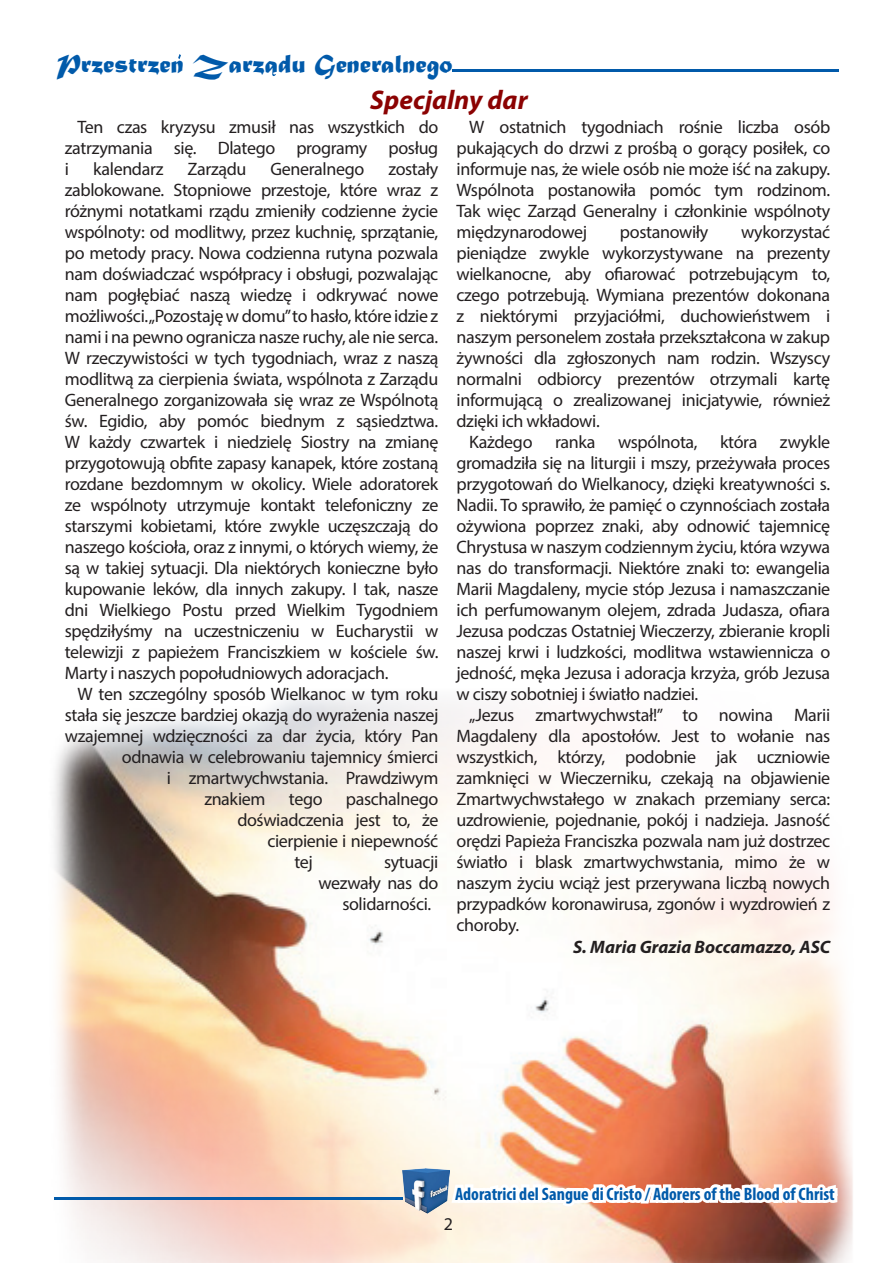
<style>
.page{position:relative;width:893px;height:1263px;background:#fff}
.page>*{position:absolute;margin:0;border:0;box-sizing:border-box;transform-origin:0 0}
.t1{font:27px "Matura MT Script Capitals";color:#015aaa}
.t2{font:italic 700 27px "Myriad Pro";color:#8b0202}
.t3{font:18px/21px "Myriad Pro";letter-spacing:-.02em;color:#231f20;text-align:justify}
.t4{font:700 condensed 18px "Myriad Pro";color:#015aaa}
.t5{font:italic 700 18px "Myriad Pro";color:#231f20}
</style>
<div class="page">
<img style="left:54px;top:696px;width:799px;height:567px">
<svg style="left:54px;top:1197px;width:345px;height:3px"></svg>
<img style="left:399px;top:1168px;width:49px;height:46px">
<svg style="left:448px;top:1099px;width:393px;height:164px"></svg>
<svg style="left:452px;top:69px;width:387px;height:3px"></svg>
<svg style="left:272px;top:69px;width:4px;height:7px"></svg>
<svg style="left:178px;top:54px;width:3px;height:5px"></svg>
<h1 class="t1" style="left:56px;top:47px;width:398px">Przestrzen Zarzadu Generalnego</h1>
<h1 class="t2" style="left:370px;top:83px;width:159px">Specjalny dar</h1>
<p class="t3" style="left:65px;top:116px;width:375px;text-indent:13px">Ten czas kryzysu zmusił nas wszystkich do zatrzymania się. Dlatego programy posług i</p>
<p class="t3" style="left:65px;top:158px;width:375px;text-indent:324px">zostały zablokowane. Stopniowe przestoje, które wraz z różnymi notatkami rządu zmieniły codzienne życie wspólnoty: od modlitwy, przez kuchnię, sprzątanie, po metody pracy. Nowa codzienna rutyna pozwala nam doświadczać współpracy i obsługi, pozwalając nam pogłębiać naszą wiedzę i odkrywać nowe możliwości. „Pozostaję w domu” to hasło, które idzie z nami i na pewno ogranicza nasze ruchy, ale nie serca.<br>W rzeczywistości w tych tygodniach, wraz z naszą modlitwą za cierpienia świata, wspólnota z Zarządu Generalnego zorganizowała się wraz ze Wspólnotą św. Egidio, aby pomóc biednym z sąsiedztwa.<br>W każdy czwartek i niedzielę Siostry na zmianę przygotowują obfite zapasy kanapek, które zostaną rozdane bezdomnym w okolicy. Wiele adoratorek ze wspólnoty utrzymuje kontakt telefoniczny ze starszymi kobietami, które zwykle uczęszczają do naszego kościoła, oraz z innymi, o których wiemy, że są w takiej sytuacji. Dla niektórych konieczne było kupowanie leków, dla innych zakupy. I tak, nasze dni Wielkiego Postu przed Wielkim Tygodniem spędziłyśmy na uczestniczeniu w Eucharystii w telewizji z papieżem Franciszkiem w kościele św.<br>Marty i naszych popołudniowych adoracjach.</p>
<p class="t3" style="left:78px;top:683px;width:362px">W ten szczególny sposób Wielkanoc w tym roku</p>
<p class="t3" style="left:65px;top:704px;width:375px">stała się jeszcze bardziej okazją do wyrażenia naszej</p>
<p class="t3" style="left:65px;top:725px;width:375px">wzajemnej wdzięczności za dar życia, który Pan</p>
<p class="t3" style="left:122px;top:746px;width:318px">odnawia w celebrowaniu tajemnicy śmierci</p>
<p class="t3" style="left:167px;top:767px;width:273px">i zmartwychwstania. Prawdziwym</p>
<p class="t3" style="left:204px;top:788px;width:63px">znakiem</p>
<p class="t3" style="left:289px;top:788px;width:35px">tego</p>
<p class="t3" style="left:346px;top:788px;width:94px">paschalnego</p>
<p class="t3" style="left:237px;top:809px;width:203px">doświadczenia jest to, że</p>
<p class="t3" style="left:267px;top:830px;width:172px">cierpienie i niepewność</p>
<p class="t3" style="left:294px;top:851px;width:20px">tej</p>
<p class="t3" style="left:384px;top:851px;width:56px">sytuacji</p>
<p class="t3" style="left:318px;top:872px;width:121px">wezwały nas do</p>
<p class="t3" style="left:342px;top:893px;width:90px">solidarności.</p>
<p class="t3" style="left:93px;top:158px;width:72px">kalendarz</p>
<p class="t3" style="left:188px;top:158px;width:60px">Zarządu</p>
<p class="t3" style="left:271px;top:158px;width:95px">Generalnego</p>
<p class="t3" style="left:456px;top:116px;width:375px;text-indent:13px">W ostatnich tygodniach rośnie liczba osób pukających do drzwi z prośbą o gorący posiłek, co informuje nas, że wiele osób nie może iść na zakupy.<br>Wspólnota postanowiła pomóc tym rodzinom.<br>Tak więc Zarząd Generalny i członkinie wspólnoty międzynarodowej</p>
<p class="t3" style="left:620px;top:221px;width:90px">postanowiły</p>
<p class="t3" style="left:741px;top:221px;width:91px">wykorzystać</p>
<p class="t3" style="left:456px;top:242px;width:375px">pieniądze zwykle wykorzystywane na prezenty</p>
<p class="t3" style="left:456px;top:263px;width:375px">wielkanocne, aby ofiarować potrzebującym to,</p>
<p class="t3" style="left:456px;top:284px;width:375px">czego potrzebują. Wymiana prezentów dokonana</p>
<p class="t3" style="left:456px;top:305px;width:375px">z niektórymi przyjaciółmi, duchowieństwem i</p>
<p class="t3" style="left:456px;top:326px;width:375px">naszym personelem została przekształcona w zakup</p>
<p class="t3" style="left:456px;top:347px;width:375px">żywności dla zgłoszonych nam rodzin. Wszyscy</p>
<p class="t3" style="left:456px;top:368px;width:375px">normalni odbiorcy prezentów otrzymali kartę</p>
<p class="t3" style="left:456px;top:389px;width:375px">informującą o zrealizowanej inicjatywie, również</p>
<p class="t3" style="left:456px;top:410px;width:145px">dzięki ich wkładowi.</p>
<p class="t3" style="left:469px;top:431px;width:65px">Każdego</p>
<p class="t3" style="left:555px;top:431px;width:42px">ranka</p>
<p class="t3" style="left:618px;top:431px;width:81px">wspólnota,</p>
<p class="t3" style="left:720px;top:431px;width:39px">która</p>
<p class="t3" style="left:456px;top:431px;width:375px;text-indent:323px">zwykle gromadziła się na liturgii i mszy, przeżywała proces przygotowań do Wielkanocy, dzięki kreatywności s.<br>Nadii. To sprawiło, że pamięć o czynnościach została ożywiona poprzez znaki, aby odnowić tajemnicę Chrystusa w naszym codziennym życiu, która wzywa nas do transformacji. Niektóre znaki to: ewangelia Marii Magdaleny, mycie stóp Jezusa i namaszczanie ich perfumowanym olejem, zdrada Judasza, ofiara Jezusa podczas Ostatniej Wieczerzy, zbieranie kropli naszej krwi i ludzkości, modlitwa wstawiennicza o jedność, męka Jezusa i adoracja krzyża, grób Jezusa w ciszy sobotniej i światło nadziei.</p>
<p class="t3" style="left:456px;top:704px;width:375px;text-indent:13px">„Jezus zmartwychwstał!” to nowina Marii Magdaleny dla apostołów. Jest to wołanie nas wszystkich, którzy, podobnie jak uczniowie zamknięci w Wieczerniku, czekają na objawienie Zmartwychwstałego w znakach przemiany serca: uzdrowienie, pojednanie, pokój i nadzieja. Jasność orędzi Papieża Franciszka pozwala nam już dostrzec światło i blask zmartwychwstania, mimo że w naszym życiu wciąż jest przerywana liczbą nowych przypadków koronawirusa, zgonów i wyzdrowień z choroby.</p>
<p class="t5" style="left:573px;top:935px;width:259px">S. Maria Grazia Boccamazzo, ASC</p>
<p class="t4" style="left:455px;top:1182px;width:381px">Adoratrici del Sangue di Cristo / Adorers of the Blood of Christ</p>
<p class="t3" style="left:444px;top:1213px;width:11px">2</p>
</div>
